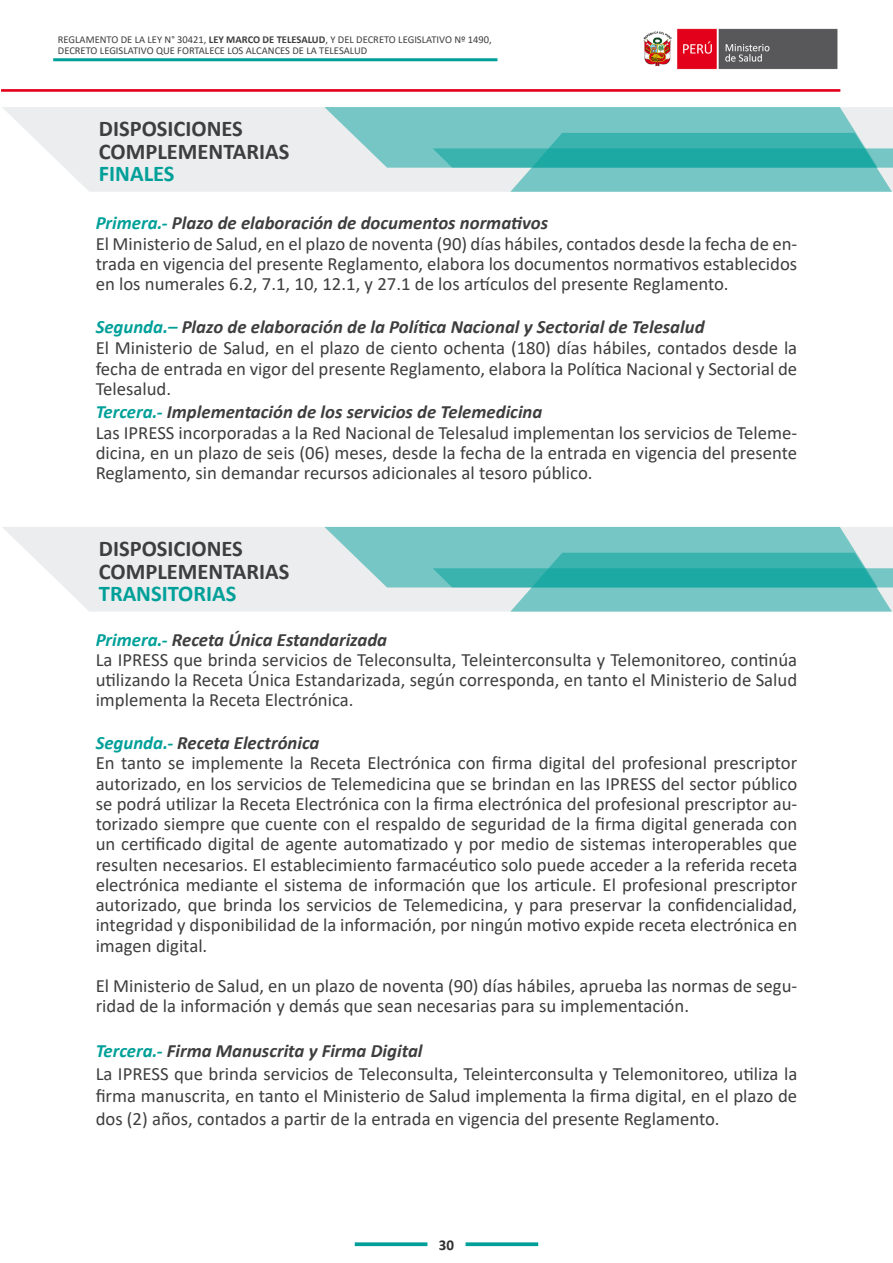
<style>
.page{position:relative;width:893px;height:1263px;background:#fff}
.page>*{position:absolute;margin:0;border:0;box-sizing:border-box;transform-origin:0 0}
.t1{font:700 22.5px "Calibri";color:#3e3e3f}
.t2{font:700 22.5px "Calibri";color:#00a099}
.t3{font:18.75px/20.2px "Calibri";color:#3e3e3f;text-align:justify}
.t4{font:italic 700 18.75px "Calibri";color:#3e3e3f}
.t5{font:700 15px "Calibri";color:#312f30}
.t6{font:10.5px/10.5px "Calibri";color:#3e3e3f}
.s1{font-weight:700}
.s2{color:#00a099}
</style>
<div class="page">
<svg style="left:355px;top:1242px;width:72px;height:4px"></svg>
<svg style="left:466px;top:1242px;width:72px;height:4px"></svg>
<hr style="left:1px;top:89px;width:839px;height:3px;background:#e2001a">
<img style="left:643px;top:28px;width:195px;height:41px">
<hr style="left:53px;top:58px;width:444px;height:3px;background:#00a099">
<svg style="left:2px;top:527px;width:322px;height:85px;background:#edeff1"></svg>
<svg style="left:2px;top:107px;width:322px;height:85px;background:#edeff1"></svg>
<svg style="left:324px;top:527px;width:569px;height:85px;background:#77c6c4"></svg>
<svg style="left:324px;top:107px;width:569px;height:85px;background:#76c6c4"></svg>
<p class="t6" style="left:58px;top:34px;width:435px">REGLAMENTO DE LA LEY N° 30421, <span class="s1">LEY MARCO DE TELESALUD</span>, Y DEL DECRETO LEGISLATIVO Nº 1490,<br>DECRETO LEGISLATIVO QUE FORTALECE LOS ALCANCES DE LA TELESALUD</p>
<p class="t1" style="left:99px;top:113px;width:145px">DISPOSICIONES</p>
<p class="t1" style="left:99px;top:136px;width:192px">COMPLEMENTARIAS</p>
<p class="t2" style="left:99px;top:158px;width:77px">FINALES</p>
<p class="t4" style="left:96px;top:209px;width:454px"><span class="s2">Primera.-</span> Plazo de elaboración de documentos normativos</p>
<p class="t3" style="left:96px;top:233px;width:703px">El Ministerio de Salud, en el plazo de noventa (90) días hábiles, contados desde la fecha de en&shy;trada en vigencia del presente Reglamento, elabora los documentos normativos establecidos en los numerales 6.2, 7.1, 10, 12.1, y 27.1 de los artículos del presente Reglamento.</p>
<p class="t4" style="left:96px;top:314px;width:610px"><span class="s2">Segunda.–</span> Plazo de elaboración de la Política Nacional y Sectorial de Telesalud</p>
<p class="t3" style="left:96px;top:337px;width:703px;line-height:20.7px">El Ministerio de Salud, en el plazo de ciento ochenta (180) días hábiles, contados desde la fecha de entrada en vigor del presente Reglamento, elabora la Política Nacional y Sectorial de Telesalud.</p>
<p class="t4" style="left:96px;top:398px;width:448px"><span class="s2">Tercera.-</span> Implementación de los servicios de Telemedicina</p>
<p class="t3" style="left:96px;top:422px;width:703px">Las IPRESS incorporadas a la Red Nacional de Telesalud implementan los servicios de Teleme&shy;dicina, en un plazo de seis (06) meses, desde la fecha de la entrada en vigencia del presente Reglamento, sin demandar recursos adicionales al tesoro público.</p>
<p class="t1" style="left:99px;top:533px;width:145px">DISPOSICIONES</p>
<p class="t1" style="left:99px;top:555px;width:192px">COMPLEMENTARIAS</p>
<p class="t2" style="left:99px;top:578px;width:139px">TRANSITORIAS</p>
<p class="t4" style="left:96px;top:626px;width:293px"><span class="s2">Primera.-</span> Receta Única Estandarizada</p>
<p class="t3" style="left:96px;top:649px;width:703px">La IPRESS que brinda servicios de Teleconsulta, Teleinterconsulta y Telemonitoreo, continúa utilizando la Receta Única Estandarizada, según corresponda, en tanto el Ministerio de Salud implementa la Receta Electrónica.</p>
<p class="t4" style="left:96px;top:729px;width:225px"><span class="s2">Segunda.-</span> Receta Electrónica</p>
<p class="t3" style="left:96px;top:752px;width:703px">En tanto se implemente la Receta Electrónica con firma digital del profesional prescriptor autorizado, en los servicios de Telemedicina que se brindan en las IPRESS del sector público se podrá utilizar la Receta Electrónica con la firma electrónica del profesional prescriptor au&shy;torizado siempre que cuente con el respaldo de seguridad de la firma digital generada con un certificado digital de agente automatizado y por medio de sistemas interoperables que resulten necesarios. El establecimiento farmacéutico solo puede acceder a la referida receta electrónica mediante el sistema de información que los articule. El profesional prescriptor autorizado, que brinda los servicios de Telemedicina, y para preservar la confidencialidad, integridad y disponibilidad de la información, por ningún motivo expide receta electrónica en imagen digital.</p>
<p class="t3" style="left:96px;top:975px;width:703px">El Ministerio de Salud, en un plazo de noventa (90) días hábiles, aprueba las normas de segu&shy;ridad de la información y demás que sean necesarias para su implementación.</p>
<p class="t4" style="left:96px;top:1038px;width:328px"><span class="s2">Tercera.-</span> Firma Manuscrita y Firma Digital</p>
<p class="t3" style="left:96px;top:1062px;width:703px;line-height:22.5px">La IPRESS que brinda servicios de Teleconsulta, Teleinterconsulta y Telemonitoreo, utiliza la firma manuscrita, en tanto el Ministerio de Salud implementa la firma digital, en el plazo de dos (2) años, contados a partir de la entrada en vigencia del presente Reglamento.</p>
<p class="t5" style="left:439px;top:1234px;width:17px">30</p>
</div>
